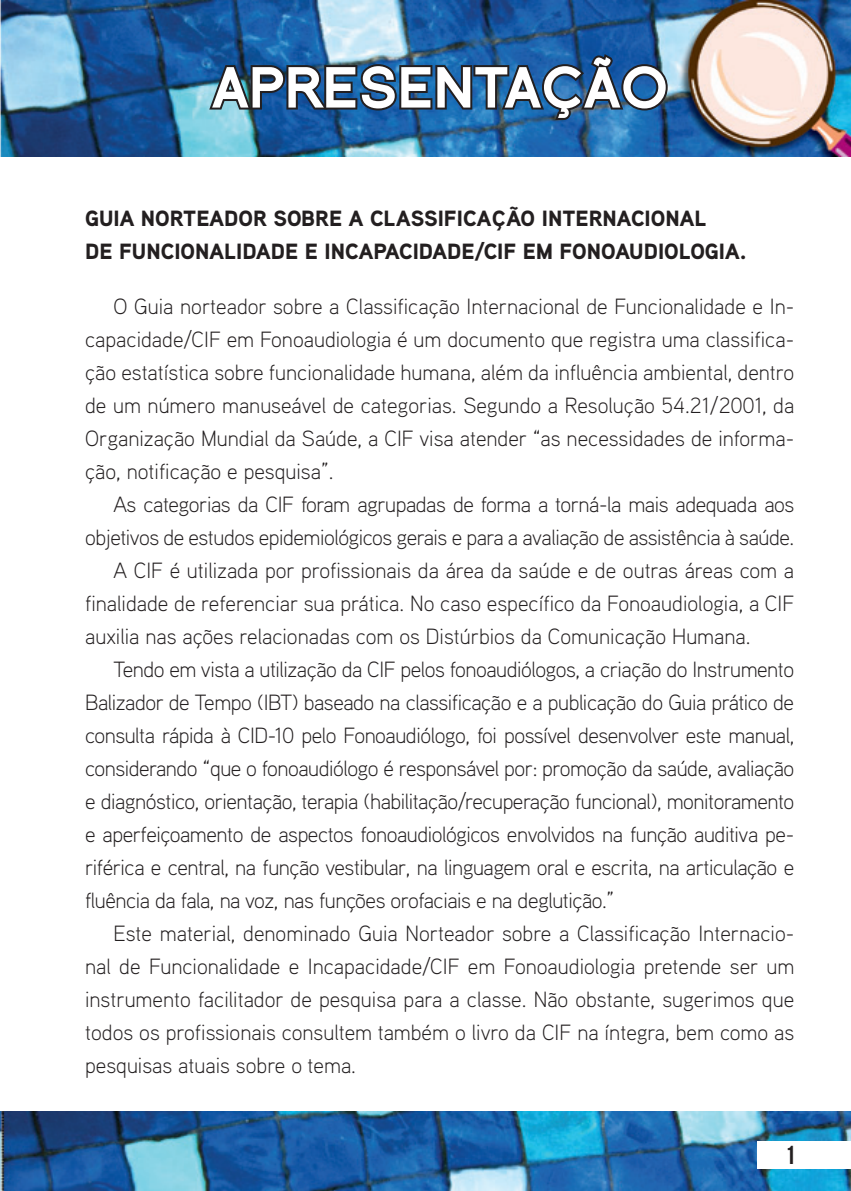
<style>
.page{position:relative;width:851px;height:1191px;background:#fff}
.page>*{position:absolute;margin:0;border:0;box-sizing:border-box;transform-origin:0 0}
.t1{font:54px "Florencesans SC Black";color:#fff}
.t2{font:26px "Bebas Neue";color:#231f20}
.t3{font:300 22px/33px "Aaux Pro";letter-spacing:-.02em;color:#231f20;text-align:justify}
.t4{font:300 22px "Aaux Pro";color:#231f20}
.t5{font:900 22px/33px "Aaux Pro";color:#231f20}
</style>
<div class="page">
<img style="left:0;top:1111px;width:850px;height:80px">
<div style="left:757px;top:1140px;width:93px;height:28px;background:#fff"></div>
<img style="left:0;top:0;width:850px;height:156px">
<svg style="left:206px;top:51px;width:463px;height:72px;background:#285682"></svg>
<h1 class="t1" style="left:211px;top:57px;width:458px">APRESENTAÇÃO</h1>
<p class="t5" style="left:85px;top:201px;width:663px">GUIA NORTEADOR SOBRE A CLASSIFICAÇÃO INTERNACIONAL<br>DE FUNCIONALIDADE E INCAPACIDADE/CIF EM FONOAUDIOLOGIA.</p>
<p class="t3" style="left:85px;top:289px;width:710px;text-indent:28px">O Guia norteador sobre a Classificação Internacional de Funcionalidade e In&shy;capacidade/CIF em Fonoaudiologia é um documento que registra uma classifica&shy;ção estatística sobre funcionalidade humana, além da influência ambiental, dentro de um número manuseável de categorias. Segundo a Resolução 54.21/2001, da Organização Mundial da Saúde, a CIF visa atender “as necessidades de informa&shy;ção, notificação e pesquisa”.</p>
<p class="t3" style="left:113px;top:487px;width:682px">As categorias da CIF foram agrupadas de forma a torná-la mais adequada aos</p>
<p class="t3" style="left:85px;top:520px;width:710px">objetivos de estudos epidemiológicos gerais e para a avaliação de assistência à saúde.</p>
<p class="t4" style="left:113px;top:556px;width:682px">A CIF é utilizada por profissionais da área da saúde e de outras áreas com a</p>
<p class="t4" style="left:85px;top:589px;width:710px">finalidade de referenciar sua prática. No caso específico da Fonoaudiologia, a CIF</p>
<p class="t4" style="left:85px;top:622px;width:667px">auxilia nas ações relacionadas com os Distúrbios da Comunicação Humana.</p>
<p class="t3" style="left:113px;top:652px;width:682px">Tendo em vista a utilização da CIF pelos fonoaudiólogos, a criação do Instrumento</p>
<p class="t3" style="left:85px;top:685px;width:710px">Balizador de Tempo (IBT) baseado na classificação e a publicação do Guia prático de</p>
<p class="t3" style="left:85px;top:718px;width:710px">consulta rápida à CID-10 pelo Fonoaudiólogo, foi possível desenvolver este manual,</p>
<p class="t3" style="left:85px;top:751px;width:710px">considerando “que o fonoaudiólogo é responsável por: promoção da saúde, avaliação</p>
<p class="t3" style="left:85px;top:784px;width:710px">e diagnóstico, orientação, terapia (habilitação/recuperação funcional), monitoramento</p>
<p class="t3" style="left:85px;top:817px;width:710px">e aperfeiçoamento de aspectos fonoaudiológicos envolvidos na função auditiva pe-</p>
<p class="t3" style="left:85px;top:850px;width:710px">riférica e central, na função vestibular, na linguagem oral e escrita, na articulação e</p>
<p class="t3" style="left:85px;top:883px;width:530px">fluência da fala, na voz, nas funções orofaciais e na deglutição.”</p>
<p class="t4" style="left:113px;top:919px;width:682px">Este material, denominado Guia Norteador sobre a Classificação Internacio-</p>
<p class="t4" style="left:85px;top:952px;width:710px">nal de Funcionalidade e Incapacidade/CIF em Fonoaudiologia pretende ser um</p>
<p class="t4" style="left:85px;top:985px;width:710px">instrumento facilitador de pesquisa para a classe. Não obstante, sugerimos que</p>
<p class="t4" style="left:85px;top:1018px;width:710px">todos os profissionais consultem também o livro da CIF na íntegra, bem como as</p>
<p class="t4" style="left:85px;top:1051px;width:272px">pesquisas atuais sobre o tema.</p>
<p class="t2" style="left:785px;top:1140px;width:12px">1</p>
</div>
